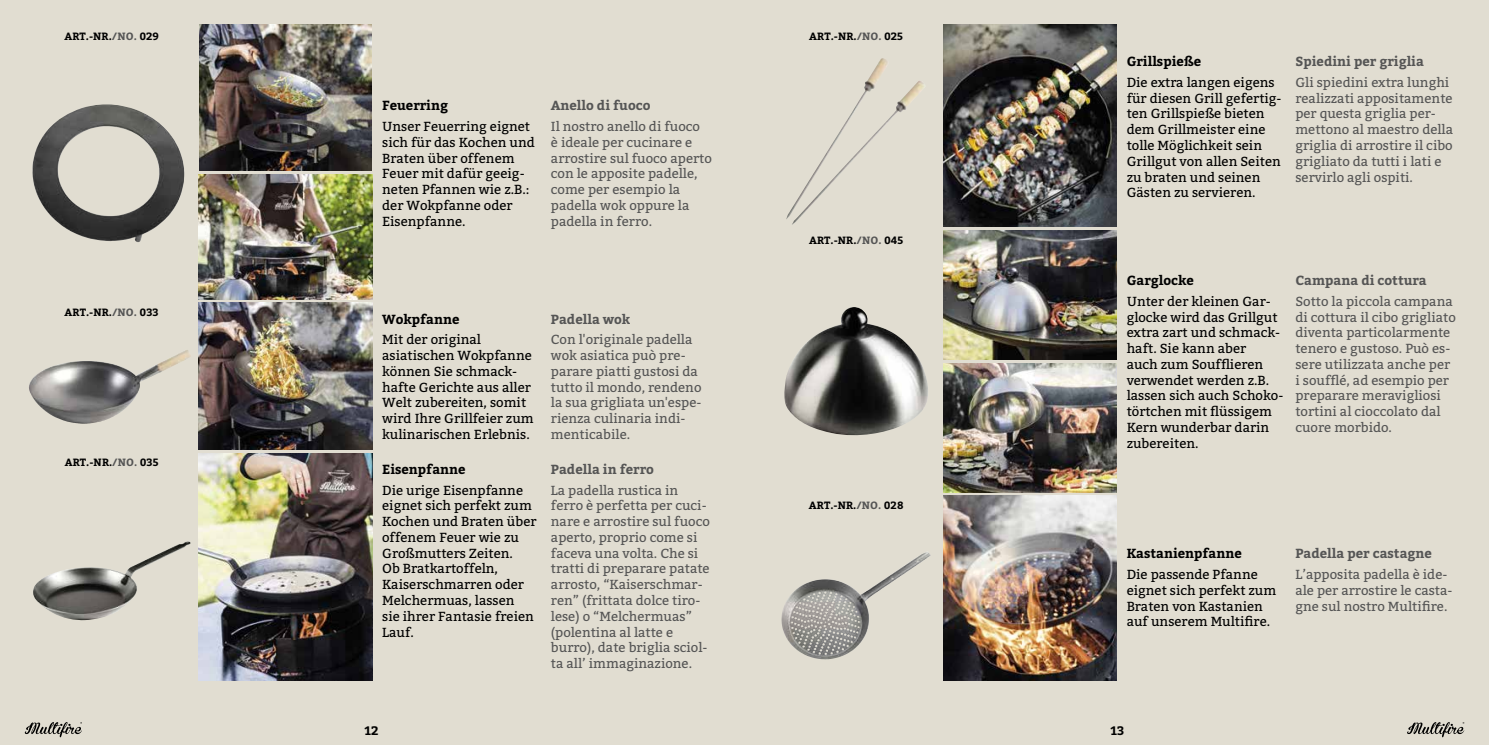
<style>
.page{position:relative;width:1489px;height:745px;background:#fff}
.page>*{position:absolute;margin:0;border:0;box-sizing:border-box;transform-origin:0 0}
.t1{font:13.12px/15.8px "Bitter";color:#555}
.t2{font:13.12px/15.8px "Bitter";color:#000}
.t3{font:700 13.12px "Bitter";color:#555}
.t4{font:700 13.12px "Bitter";color:#000}
.t5{font:700 12.25px "Bitter";color:#000}
.t6{font:700 10.5px "Bitter";letter-spacing:.01em;color:#000}
.s1{color:#555}
</style>
<div class="page">
<div style="left:0;top:0;width:1488px;height:744px;background:#e1ddd1"></div>
<svg style="left:951px;top:226px;width:164px;height:1px"></svg>
<svg style="left:951px;top:359px;width:164px;height:1px"></svg>
<svg style="left:951px;top:492px;width:164px;height:1px"></svg>
<img style="left:943px;top:25px;width:173px;height:201px">
<img style="left:786px;top:58px;width:139px;height:167px">
<img style="left:943px;top:230px;width:173px;height:129px">
<img style="left:784px;top:307px;width:144px;height:129px">
<img style="left:943px;top:363px;width:173px;height:129px">
<img style="left:943px;top:495px;width:173px;height:185px">
<img style="left:781px;top:552px;width:146px;height:87px">
<svg style="left:207px;top:299px;width:164px;height:1px"></svg>
<svg style="left:207px;top:449px;width:164px;height:1px"></svg>
<img style="left:199px;top:25px;width:172px;height:146px">
<img style="left:32px;top:104px;width:152px;height:138px">
<img style="left:198px;top:174px;width:174px;height:125px">
<img style="left:198px;top:302px;width:174px;height:147px">
<img style="left:29px;top:351px;width:156px;height:55px">
<img style="left:198px;top:453px;width:174px;height:227px">
<img style="left:33px;top:541px;width:157px;height:79px">
<svg style="left:1407px;top:722px;width:56px;height:14px"></svg>
<svg style="left:25px;top:722px;width:57px;height:14px"></svg>
<p class="t6" style="left:64px;top:29px;width:96px">ART.-NR.<span class="s1">/NO.</span> 029</p>
<p class="t6" style="left:809px;top:29px;width:95px">ART.-NR.<span class="s1">/NO.</span> 025</p>
<p class="t4" style="left:382px;top:97px;width:67px">Feuerring</p>
<p class="t2" style="left:382px;top:119px;width:154px">Unser Feuerring eignet sich für das Kochen und<br>Braten über offenem<br>Feuer mit dafür geeig&shy;neten Pfannen wie z.B.: der Wokpfanne oder<br>Eisenpfanne.</p>
<p class="t3" style="left:551px;top:97px;width:101px">Anello di fuoco</p>
<p class="t1" style="left:551px;top:119px;width:162px">Il nostro anello di fuoco<br>è ideale per cucinare e arrostire sul fuoco aperto con le apposite padelle, come per esempio la padella wok oppure la padella in ferro.</p>
<p class="t4" style="left:1126px;top:53px;width:76px">Grillspieße</p>
<p class="t2" style="left:1126px;top:74px;width:156px">Die extra langen eigens für diesen Grill gefertig&shy;ten Grillspieße bieten dem Grillmeister eine tolle Möglichkeit sein<br>Grillgut von allen Seiten zu braten und seinen<br>Gästen zu servieren.</p>
<p class="t3" style="left:1295px;top:53px;width:130px">Spiedini per griglia</p>
<p class="t1" style="left:1295px;top:74px;width:159px">Gli spiedini extra lunghi realizzati appositamente per questa griglia per&shy;mettono al maestro della griglia di arrostire il cibo grigliato da tutti i lati e servirlo agli ospiti.</p>
<p class="t6" style="left:809px;top:233px;width:96px">ART.-NR.<span class="s1">/NO.</span> 045</p>
<p class="t6" style="left:65px;top:305px;width:96px">ART.-NR.<span class="s1">/NO.</span> 033</p>
<p class="t4" style="left:382px;top:310px;width:79px">Wokpfanne</p>
<p class="t2" style="left:382px;top:331px;width:153px">Mit der original asiatischen Wokpfanne können Sie schmack&shy;hafte Gerichte aus aller<br>Welt zubereiten, somit wird Ihre Grillfeier zum kulinarischen Erlebnis.</p>
<p class="t3" style="left:551px;top:310px;width:81px">Padella wok</p>
<p class="t1" style="left:551px;top:331px;width:152px">Con l'originale padella wok asiatica può pre&shy;parare piatti gustosi da tutto il mondo, rendeno la sua grigliata un'espe&shy;rienza culinaria indi&shy;menticabile.</p>
<p class="t4" style="left:1126px;top:272px;width:69px">Garglocke</p>
<p class="t2" style="left:1126px;top:293px;width:158px">Unter der kleinen Gar&shy;glocke wird das Grillgut extra zart und schmack&shy;haft. Sie kann aber<br>auch zum Soufflieren verwendet werden z.B. lassen sich auch Schoko&shy;törtchen mit flüssigem<br>Kern wunderbar darin zubereiten.</p>
<p class="t3" style="left:1295px;top:272px;width:133px">Campana di cottura</p>
<p class="t1" style="left:1295px;top:293px;width:162px">Sotto la piccola campana di cottura il cibo grigliato diventa particolarmente tenero e gustoso. Può es&shy;sere utilizzata anche per i soufflé, ad esempio per preparare meravigliosi tortini al cioccolato dal cuore morbido.</p>
<p class="t6" style="left:65px;top:455px;width:95px">ART.-NR.<span class="s1">/NO.</span> 035</p>
<p class="t4" style="left:382px;top:460px;width:85px">Eisenpfanne</p>
<p class="t2" style="left:382px;top:482px;width:156px">Die urige Eisenpfanne eignet sich perfekt zum<br>Kochen und Braten über offenem Feuer wie zu<br>Großmutters Zeiten.<br>Ob Bratkartoffeln,<br>Kaiserschmarren oder<br>Melchermuas, lassen<br>sie ihrer Fantasie freien<br>Lauf.</p>
<p class="t3" style="left:551px;top:460px;width:105px">Padella in ferro</p>
<p class="t1" style="left:551px;top:482px;width:160px">La padella rustica in ferro è perfetta per cuci&shy;nare e arrostire sul fuoco aperto, proprio come si faceva una volta. Che si tratti di preparare patate arrosto, “Kaiserschmar&shy;ren” (frittata dolce tiro&shy;lese) o “Melchermuas” (polentina al latte e burro), date briglia sciol&shy;ta all’ immaginazione.</p>
<p class="t6" style="left:808px;top:498px;width:96px">ART.-NR.<span class="s1">/NO.</span> 028</p>
<p class="t4" style="left:1126px;top:544px;width:117px">Kastanienpfanne</p>
<p class="t2" style="left:1126px;top:566px;width:151px">Die passende Pfanne eignet sich perfekt zum<br>Braten von Kastanien auf unserem Multifire.</p>
<p class="t3" style="left:1295px;top:544px;width:138px">Padella per castagne</p>
<p class="t1" style="left:1295px;top:566px;width:159px">L’apposita padella è ide&shy;ale per arrostire le casta&shy;gne sul nostro Multifire.</p>
<p class="t5" style="left:364px;top:721px;width:16px">12</p>
<p class="t5" style="left:1110px;top:721px;width:15px">13</p>
</div>
